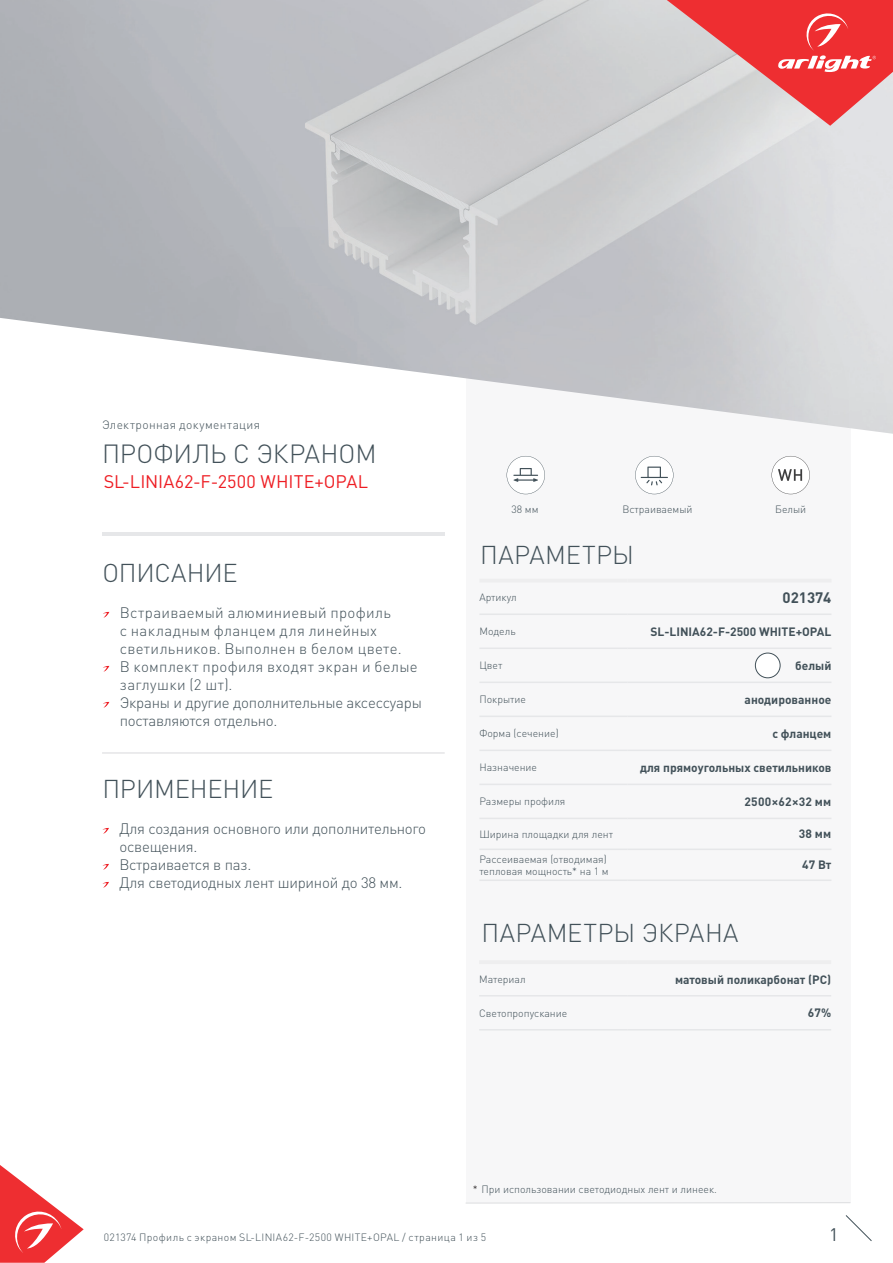
<style>
.page{position:relative;width:893px;height:1263px;background:#fff}
.page>*{position:absolute;margin:0;border:0;box-sizing:border-box;transform-origin:0 0}
.t1{font:300 25.95px "DIN Pro";letter-spacing:-.005em;color:#425159}
.t2{font:300 25.5px "DIN Pro";letter-spacing:-.005em;color:#425159}
.t3{font:300 25.5px "DIN Pro";letter-spacing:.02em;color:#425159}
.t4{font:300 25.5px "DIN Pro";letter-spacing:.015em;color:#425159}
.t5{font:18px "DIN Pro";letter-spacing:.01em;color:#ee1d23}
.t6{font:18px "DIN Pro";color:#425159}
.t7{font:300 15px/18px "DIN Pro";letter-spacing:.015em;color:#425159}
.t8{font:300 15px/18px "DIN Pro";letter-spacing:-.015em;color:#425159}
.t9{font:700 15px "DIN Pro";color:#425159}
.t10{font:700 12px "DIN Pro";color:#425159}
.t11{font:300 12px "DIN Pro";letter-spacing:.03em;color:#425159}
.t12{font:700 12px "DIN Pro";letter-spacing:.02em;color:#425159}
.t13{font:300 10.5px/12.6px "DIN Pro";color:#425159}
.t14{font:300 10.5px "DIN Pro";letter-spacing:.035em;color:#425159}
.s1{color:#231f20}
</style>
<div class="page">
<svg style="left:0;top:1165px;width:84px;height:98px"></svg>
<svg style="left:845px;top:1215px;width:27px;height:26px"></svg>
<div style="left:466px;top:250px;width:384px;height:953px;background:#f7f7f8"></div>
<svg style="left:635px;top:456px;width:38px;height:38px"></svg>
<hr style="left:102px;top:533px;width:342px;height:3px;background:#e6e7e9">
<hr style="left:466px;top:1202px;width:384px;height:1px;background:#dcdddf">
<img style="left:0;top:0;width:893px;height:434px">
<svg style="left:667px;top:0;width:226px;height:126px;background:#e47c7e"></svg>
<div style="left:755px;top:653px;width:25px;height:25px;background:#fff;border-radius:50%"></div>
<div style="left:755px;top:653px;width:25px;height:25px;border:1px solid #425159;border-radius:50%"></div>
<svg style="left:507px;top:456px;width:38px;height:38px"></svg>
<svg style="left:772px;top:456px;width:38px;height:38px"></svg>
<hr style="left:479px;top:579px;width:148px;height:3px;background:#eeeeef">
<hr style="left:627px;top:579px;width:204px;height:3px;background:#eeeeef">
<hr style="left:479px;top:613px;width:148px;height:2px;background:#e6e7e9">
<hr style="left:627px;top:613px;width:204px;height:2px;background:#e6e7e9">
<hr style="left:479px;top:647px;width:148px;height:2px;background:#e6e7e9">
<hr style="left:627px;top:647px;width:204px;height:2px;background:#e6e7e9">
<hr style="left:479px;top:681px;width:148px;height:2px;background:#e6e7e9">
<hr style="left:627px;top:681px;width:204px;height:2px;background:#e6e7e9">
<hr style="left:479px;top:715px;width:148px;height:2px;background:#e6e7e9">
<hr style="left:627px;top:715px;width:204px;height:2px;background:#e6e7e9">
<hr style="left:479px;top:750px;width:148px;height:1px;background:#e6e7e9">
<hr style="left:627px;top:750px;width:204px;height:1px;background:#e6e7e9">
<hr style="left:479px;top:784px;width:148px;height:1px;background:#e6e7e9">
<hr style="left:627px;top:784px;width:204px;height:1px;background:#e6e7e9">
<hr style="left:479px;top:818px;width:148px;height:1px;background:#e6e7e9">
<hr style="left:627px;top:818px;width:204px;height:1px;background:#e6e7e9">
<hr style="left:479px;top:848px;width:148px;height:2px;background:#e6e7e9">
<hr style="left:627px;top:848px;width:204px;height:2px;background:#e6e7e9">
<hr style="left:479px;top:879px;width:148px;height:2px;background:#e6e7e9">
<hr style="left:627px;top:879px;width:204px;height:2px;background:#e6e7e9">
<hr style="left:479px;top:960px;width:148px;height:4px;background:#eeeeef">
<hr style="left:627px;top:960px;width:204px;height:4px;background:#eeeeef">
<hr style="left:479px;top:995px;width:148px;height:1px;background:#e6e7e9">
<hr style="left:627px;top:995px;width:204px;height:1px;background:#e6e7e9">
<hr style="left:479px;top:1029px;width:148px;height:1px;background:#e6e7e9">
<hr style="left:627px;top:1029px;width:204px;height:1px;background:#e6e7e9">
<svg style="left:103px;top:612px;width:6px;height:6px"></svg>
<svg style="left:103px;top:666px;width:6px;height:6px"></svg>
<svg style="left:103px;top:702px;width:6px;height:6px"></svg>
<svg style="left:102px;top:828px;width:7px;height:6px"></svg>
<svg style="left:102px;top:864px;width:7px;height:6px"></svg>
<svg style="left:102px;top:882px;width:7px;height:6px"></svg>
<hr style="left:102px;top:752px;width:343px;height:1px;background:#dcdddf">
<p class="t11" style="left:102px;top:417px;width:160px">Электронная документация</p>
<h1 class="t1" style="left:102px;top:436px;width:276px">ПРОФИЛЬ С ЭКРАНОМ</h1>
<h3 class="t5" style="left:104px;top:470px;width:266px">SL-LINIA62-F-2500 WHITE+OPAL</h3>
<h2 class="t2" style="left:102px;top:555px;width:137px">ОПИСАНИЕ</h2>
<h3 class="t7" style="left:120px;top:602px;width:304px">Встраиваемый алюминиевый профиль<br>с накладным фланцем для линейных светильников. Выполнен в белом цвете.<br>В комплект профиля входят экран и белые заглушки (2 шт).<br>Экраны и другие дополнительные аксессуары поставляются отдельно.</h3>
<h2 class="t2" style="left:102px;top:771px;width:172px">ПРИМЕНЕНИЕ</h2>
<h3 class="t8" style="left:119px;top:818px;width:308px">Для создания основного или дополнительного освещения.<br>Встраивается в паз.<br>Для светодиодных лент шириной до 38 мм.</h3>
<p class="t13" style="left:511px;top:502px;width:29px">38 мм</p>
<p class="t13" style="left:622px;top:502px;width:72px">Встраиваемый</p>
<p class="t13" style="left:775px;top:502px;width:33px">Белый</p>
<h2 class="t4" style="left:480px;top:537px;width:155px">ПАРАМЕТРЫ</h2>
<p class="t13" style="left:479px;top:591px;width:39px">Артикул</p>
<h3 class="t9" style="left:783px;top:587px;width:50px">021374</h3>
<p class="t13" style="left:479px;top:625px;width:38px">Модель</p>
<p class="t10" style="left:650px;top:623px;width:183px">SL-LINIA62-F-2500 WHITE+OPAL</p>
<p class="t13" style="left:479px;top:659px;width:24px">Цвет</p>
<p class="t10" style="left:795px;top:657px;width:38px">белый</p>
<p class="t13" style="left:479px;top:693px;width:48px">Покрытие</p>
<p class="t10" style="left:745px;top:691px;width:88px">анодированное</p>
<p class="t13" style="left:479px;top:727px;width:81px">Форма (сечение)</p>
<p class="t10" style="left:772px;top:725px;width:61px">с фланцем</p>
<p class="t13" style="left:479px;top:761px;width:59px">Назначение</p>
<p class="t10" style="left:640px;top:759px;width:193px">для прямоугольных светильников</p>
<p class="t13" style="left:479px;top:795px;width:87px">Размеры профиля</p>
<p class="t12" style="left:744px;top:793px;width:88px">2500×62×32 мм</p>
<p class="t13" style="left:479px;top:827px;width:135px">Ширина площадки для лент</p>
<p class="t10" style="left:799px;top:826px;width:34px">38 мм</p>
<p class="t13" style="left:479px;top:852px;width:131px">Рассеиваемая (отводимая) тепловая мощность* на 1 м</p>
<p class="t10" style="left:802px;top:857px;width:31px">47 Вт</p>
<h2 class="t3" style="left:482px;top:915px;width:258px">ПАРАМЕТРЫ ЭКРАНА</h2>
<p class="t13" style="left:479px;top:972px;width:48px">Материал</p>
<p class="t10" style="left:675px;top:971px;width:158px">матовый поликарбонат (PC)</p>
<p class="t13" style="left:479px;top:1006px;width:90px">Светопропускание</p>
<p class="t10" style="left:808px;top:1005px;width:25px">67%</p>
<p class="t13" style="left:473px;top:1183px;width:246px"><span class="s1">*</span> При использовании светодиодных лент и линеек.</p>
<p class="t14" style="left:104px;top:1230px;width:384px">021374 Профиль с экраном SL-LINIA62-F-2500 WHITE+OPAL / страница 1 из 5</p>
<h3 class="t6" style="left:829px;top:1222px;width:11px">1</h3>
</div>
